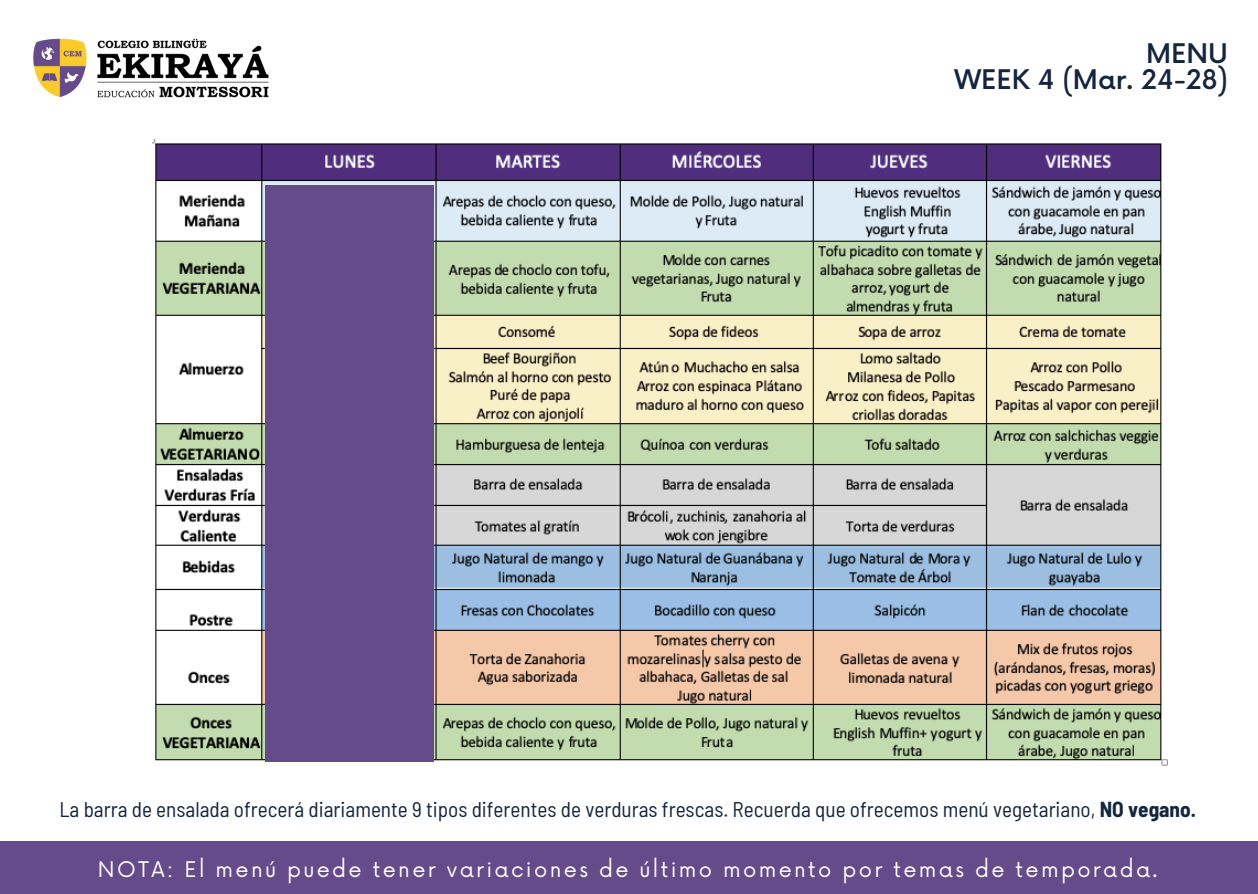
<style>
.page{position:relative;width:1258px;height:894px;background:#fff}
.page>*{position:absolute;margin:0;border:0;box-sizing:border-box;transform-origin:0 0}
.t1{font:500 26.4px/26.4px "Now";color:#15253d;text-align:right}
.t2{font:semi-condensed 21.3px "Barlow";color:#15253d}
.t3{font:21px "Now";letter-spacing:.11em;color:#fff}
.s1{font-weight:700}
</style>
<div class="page">
<div style="left:0;top:841px;width:1258px;height:52px;background:#654b89"></div>
<img style="left:152px;top:139px;width:1015px;height:627px">
<img style="left:33px;top:38px;width:236px;height:60px">
<div style="left:265px;top:185px;width:168px;height:576px;background:#654b89"></div>
<p class="t1" style="left:954px;top:42px;width:275px">MENU<br>WEEK 4 (Mar. 24-28)</p>
<h1 class="t2" style="left:59px;top:795px;width:1138px">La barra de ensalada ofrecerá diariamente 9 tipos diferentes de verduras frescas. Recuerda que ofrecemos menú vegetariano, <span class="s1">NO vegano.</span></h1>
<p class="t3" style="left:98px;top:857px;width:1061px">NOTA: El menú puede tener variaciones de último momento por temas de temporada.</p>
</div>
